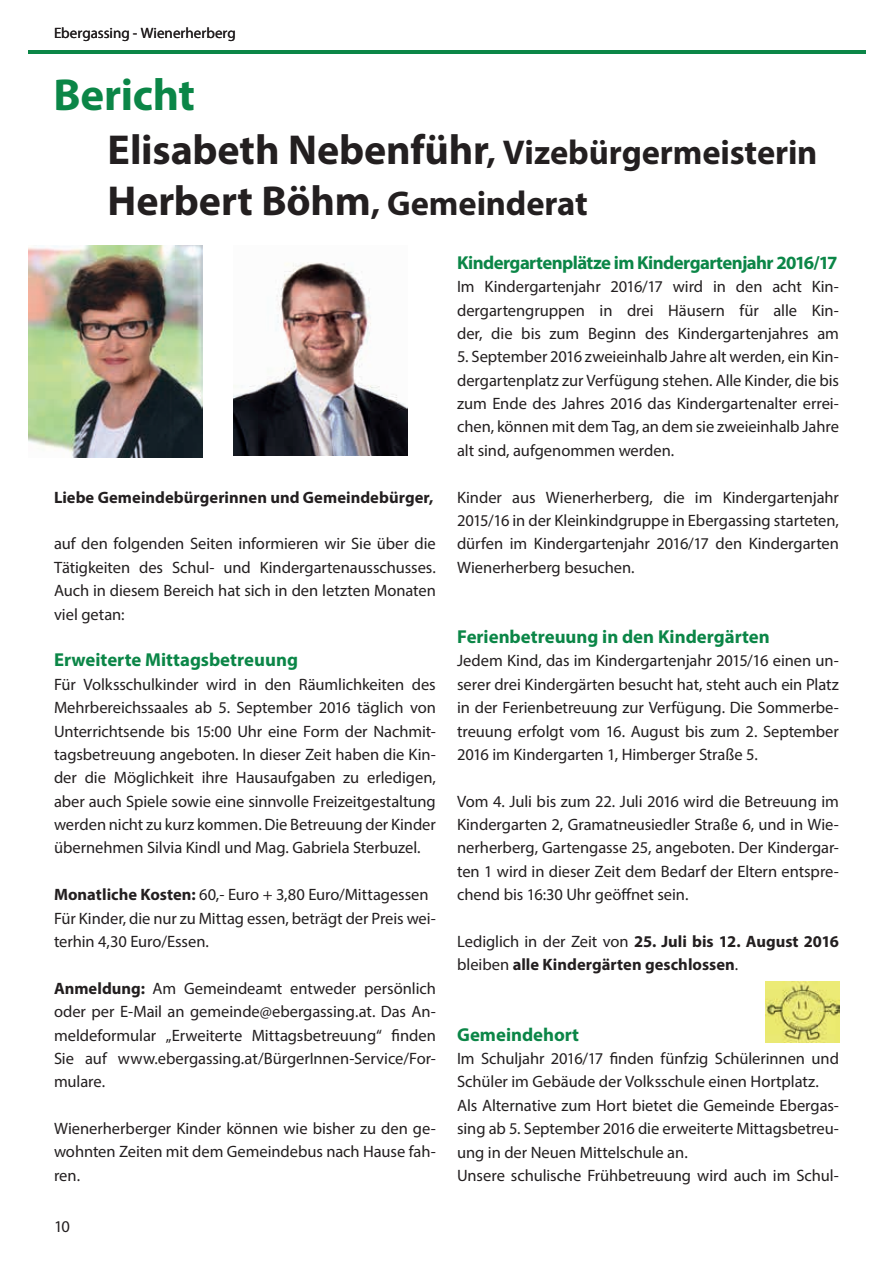
<style>
.page{position:relative;width:893px;height:1263px;background:#fff}
.page>*{position:absolute;margin:0;border:0;box-sizing:border-box;transform-origin:0 0}
.t1{font:700 45px "Myriad Pro";letter-spacing:-.005em;color:#0b8647}
.t2{font:700 34.5px/50.4px "Myriad Pro";letter-spacing:-.005em;color:#231f20}
.t3{font:700 18.75px "Myriad Pro";color:#0b8647}
.t4{font:700 18.75px "Myriad Pro";letter-spacing:-.03em;color:#0b8647}
.t5{font:16.5px/23.4px "Myriad Pro";letter-spacing:-.005em;color:#231f20;text-align:justify}
.t6{font:700 16.5px/23.4px "Myriad Pro";color:#231f20}
.t7{font:15px "Myriad Pro";color:#231f20}
.s1{font-size:42px}
.s2{font-weight:700}
.s3{font-weight:400}
</style>
<div class="page">
<hr style="left:28px;top:51px;width:838px;height:3px;background:#0b8647">
<img style="left:233px;top:262px;width:174px;height:194px">
<img style="left:28px;top:245px;width:175px;height:213px">
<img style="left:766px;top:982px;width:73px;height:60px">
<p class="t7" style="left:54px;top:24px;width:183px">Ebergassing - Wienerherberg</p>
<h1 class="t1" style="left:54px;top:66px;width:143px">Bericht</h1>
<h2 class="t2" style="left:108px;top:126px;width:711px"><span class="s1">Elisabeth Nebenführ</span>, Vizebürgermeisterin<br><span class="s1">Herbert Böhm</span>, Gemeinderat</h2>
<p class="t6" style="left:54px;top:485px;width:381px">Liebe Gemeindebürgerinnen und Gemeindebürger,</p>
<p class="t5" style="left:54px;top:532px;width:383px">auf den folgenden Seiten informieren wir Sie über die Tätigkeiten des Schul- und Kindergartenausschusses.<br>Auch in diesem Bereich hat sich in den letzten Monaten viel getan:</p>
<p class="t3" style="left:54px;top:648px;width:245px">Erweiterte Mittagsbetreuung</p>
<p class="t5" style="left:54px;top:672px;width:383px">Für Volksschulkinder wird in den Räumlichkeiten des Mehrbereichssaales ab 5. September 2016 täglich von Unterrichtsende bis 15:00 Uhr eine Form der Nachmit&shy;tagsbetreuung angeboten. In dieser Zeit haben die Kin&shy;der die Möglichkeit ihre Hausaufgaben zu erledigen, aber auch Spiele sowie eine sinnvolle Freizeitgestaltung werden nicht zu kurz kommen. Die Betreuung der Kinder übernehmen Silvia Kindl und Mag. Gabriela Sterbuzel.</p>
<p class="t5" style="left:54px;top:883px;width:383px;text-align:left"><span class="s2">Monatliche Kosten:</span> 60,- Euro + 3,80 Euro/Mittagessen<br>Für Kinder, die nur zu Mittag essen, beträgt der Preis wei&shy;terhin 4,30 Euro/Essen.</p>
<p class="t5" style="left:54px;top:976px;width:383px"><span class="s2">Anmeldung:</span> Am Gemeindeamt entweder persönlich oder per E-Mail an gemeinde@ebergassing.at. Das An&shy;meldeformular „Erweiterte Mittagsbetreuung“ finden Sie auf www.ebergassing.at/BürgerInnen-Service/For&shy;mulare.</p>
<p class="t5" style="left:54px;top:1116px;width:383px">Wienerherberger Kinder können wie bisher zu den ge&shy;wohnten Zeiten mit dem Gemeindebus nach Hause fah&shy;ren.</p>
<p class="t5" style="left:54px;top:1214px;width:18px">10</p>
<p class="t4" style="left:457px;top:250px;width:382px">Kindergartenplätze im Kindergartenjahr 2016/17</p>
<p class="t5" style="left:457px;top:275px;width:383px">Im Kindergartenjahr 2016/17 wird in den acht Kin&shy;dergartengruppen in drei Häusern für alle Kin&shy;der, die bis zum Beginn des Kindergartenjahres am</p>
<p class="t5" style="left:457px;top:345px;width:383px">5. September 2016 zweieinhalb Jahre alt werden, ein Kin&shy;dergartenplatz zur Verfügung stehen. Alle Kinder, die bis zum Ende des Jahres 2016 das Kindergartenalter errei&shy;chen, können mit dem Tag, an dem sie zweieinhalb Jahre alt sind, aufgenommen werden.</p>
<p class="t5" style="left:457px;top:485px;width:383px">Kinder aus Wienerherberg, die im Kindergartenjahr 2015/16 in der Kleinkindgruppe in Ebergassing starteten, dürfen im Kindergartenjahr 2016/17 den Kindergarten Wienerherberg besuchen.</p>
<p class="t3" style="left:457px;top:624px;width:314px">Ferienbetreuung in den Kindergärten</p>
<p class="t5" style="left:457px;top:649px;width:383px">Jedem Kind, das im Kindergartenjahr 2015/16 einen un&shy;serer drei Kindergärten besucht hat, steht auch ein Platz in der Ferienbetreuung zur Verfügung. Die Sommerbe&shy;treuung erfolgt vom 16. August bis zum 2. September 2016 im Kindergarten 1, Himberger Straße 5.</p>
<p class="t5" style="left:457px;top:789px;width:383px">Vom 4. Juli bis zum 22. Juli 2016 wird die Betreuung im Kindergarten 2, Gramatneusiedler Straße 6, und in Wie&shy;nerherberg, Gartengasse 25, angeboten. Der Kindergar&shy;ten 1 wird in dieser Zeit dem Bedarf der Eltern entspre&shy;chend bis 16:30 Uhr geöffnet sein.</p>
<p class="t6" style="left:457px;top:929px;width:383px"><span class="s3">Lediglich in der Zeit von</span> 25. Juli bis 12. August 2016 <span class="s3">bleiben</span> alle Kindergärten geschlossen<span class="s3">.</span></p>
<p class="t3" style="left:457px;top:1022px;width:124px">Gemeindehort</p>
<p class="t5" style="left:457px;top:1046px;width:383px;text-align:left">Im Schuljahr 2016/17 finden fünfzig Schülerinnen und Schüler im Gebäude der Volksschule einen Hortplatz.<br>Als Alternative zum Hort bietet die Gemeinde Ebergas&shy;sing ab 5. September 2016 die erweiterte Mittagsbetreu&shy;ung in der Neuen Mittelschule an.<br>Unsere schulische Frühbetreuung wird auch im Schul-</p>
</div>
